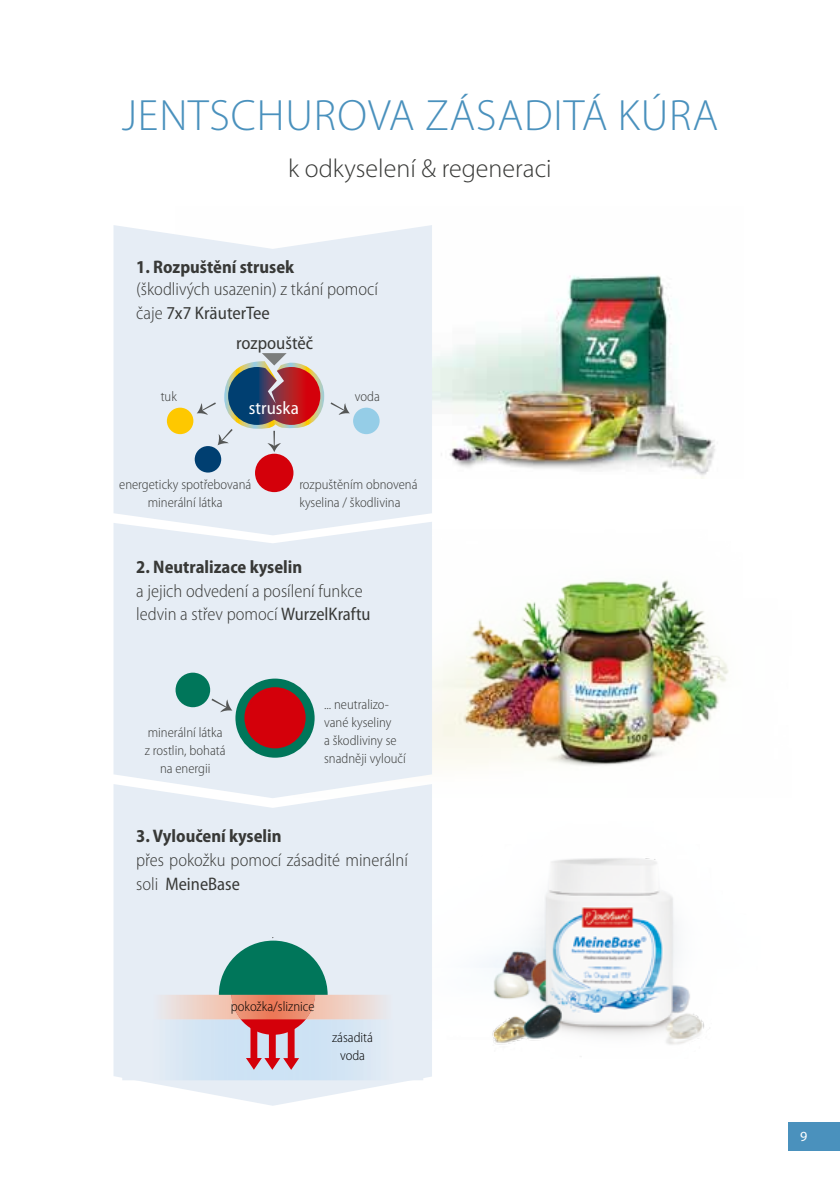
<style>
.page{position:relative;width:840px;height:1191px;background:#fff}
.page>*{position:absolute;margin:0;border:0;box-sizing:border-box;transform-origin:0 0}
.t1{font:300 44px "Myriad Pro";letter-spacing:.02em;color:#4a91bd}
.t2{font:300 26px "Myriad Pro";color:#383937}
.t3{font:300 semi-condensed 18.2px/23.8px "Myriad Pro";color:#383937}
.t4{font:700 semi-condensed 18.2px "Myriad Pro";color:#383937}
.t5{font:semi-condensed 18.2px "Myriad Pro";color:#383937}
.t6{font:semi-condensed 18.2px "Myriad Pro";color:#fff}
.t7{font:300 semi-condensed 14px/18px "Myriad Pro";color:#383937;text-align:center}
.t8{font:300 semi-condensed 14px/18px "Myriad Pro";color:#000;text-align:center}
.t9{font:14px "Myriad Pro";color:#fff}
.s1{font-weight:400}
</style>
<div class="page">
<div style="left:788px;top:1122px;width:51px;height:28px;background:#4a91bd"></div>
<img style="left:482px;top:858px;width:222px;height:199px">
<img style="left:432px;top:579px;width:297px;height:187px">
<img style="left:432px;top:275px;width:283px;height:204px">
<div style="left:113px;top:225px;width:319px;height:297px;background:#e6edf5"></div>
<div style="left:113px;top:522px;width:319px;height:262px;background:#e6edf5"></div>
<svg style="left:113px;top:784px;width:319px;height:321px;background:#e8eef5"></svg>
<img style="left:122px;top:1019px;width:139px;height:61px">
<img style="left:284px;top:1019px;width:139px;height:61px">
<img style="left:261px;top:1069px;width:23px;height:11px">
<img style="left:327px;top:994px;width:96px;height:25px">
<img style="left:122px;top:994px;width:97px;height:25px">
<svg style="left:219px;top:937px;width:108px;height:132px;background:#949b93"></svg>
<div style="left:353px;top:408px;width:26px;height:26px;background:#95cde7;border-radius:50%"></div>
<div style="left:167px;top:408px;width:26px;height:26px;background:#fec800;border-radius:50%"></div>
<div style="left:255px;top:454px;width:38px;height:38px;background:#d4000a;border-radius:50%"></div>
<div style="left:195px;top:446px;width:26px;height:26px;background:#003f71;border-radius:50%"></div>
<svg style="left:196px;top:353px;width:128px;height:99px;background:#b3a3ab"></svg>
<svg style="left:330px;top:402px;width:19px;height:13px"></svg>
<div style="left:235px;top:678px;width:79px;height:79px;background:#00765a;border-radius:50%"></div>
<svg style="left:244px;top:687px;width:61px;height:61px"></svg>
<div style="left:247px;top:689px;width:56px;height:57px;background:#d4000a;border-radius:50%"></div>
<div style="left:175px;top:672px;width:35px;height:35px;background:#00765a;border-radius:50%"></div>
<svg style="left:211px;top:698px;width:21px;height:14px"></svg>
<svg style="left:265px;top:659px;width:20px;height:17px"></svg>
<h1 class="t1" style="left:122px;top:91px;width:597px">JENTSCHUROVA ZÁSADITÁ KÚRA</h1>
<h2 class="t2" style="left:288px;top:154px;width:265px">K ODKYSELENÍ &amp; REGENERACI</h2>
<h3 class="t4" style="left:136px;top:256px;width:159px">1. Rozpuštění strusek</h3>
<h3 class="t3" style="left:136px;top:277px;width:243px">(škodlivých usazenin) z tkání pomocí čaje <span class="s1">7x7 KräuterTee</span></h3>
<h3 class="t5" style="left:236px;top:333px;width:78px">rozpouštěč</h3>
<p class="t7" style="left:161px;top:387px;width:18px">tuk</p>
<p class="t7" style="left:354px;top:387px;width:27px">voda</p>
<h3 class="t6" style="left:249px;top:398px;width:51px">struska</h3>
<p class="t7" style="left:119px;top:475px;width:133px">energeticky spotřebovaná minerální látka</p>
<p class="t7" style="left:299px;top:475px;width:120px;text-align:left">rozpuštěním obnovená kyselina / škodlivina</p>
<h3 class="t4" style="left:136px;top:556px;width:167px">2. Neutralizace kyselin</h3>
<h3 class="t3" style="left:136px;top:579px;width:236px">a jejich odvedení a posílení funkce ledvin a střev pomocí <span class="s1">WurzelKraftu</span></h3>
<p class="t7" style="left:145px;top:723px;width:82px">minerální látka z rostlin, bohatá na energii</p>
<p class="t7" style="left:324px;top:695px;width:83px;text-align:left">... neutralizo&shy;vané kyseliny<br>a škodliviny se snadněji vyloučí</p>
<h3 class="t4" style="left:136px;top:826px;width:147px">3. Vyloučení kyselin</h3>
<h3 class="t3" style="left:136px;top:848px;width:273px">přes pokožku pomocí zásadité minerální soli <span class="s1">MeineBase</span></h3>
<p class="t8" style="left:231px;top:997px;width:85px">pokožka/sliznice</p>
<p class="t8" style="left:332px;top:1029px;width:42px">zásaditá voda</p>
<p class="t9" style="left:799px;top:1129px;width:9px">9</p>
</div>
